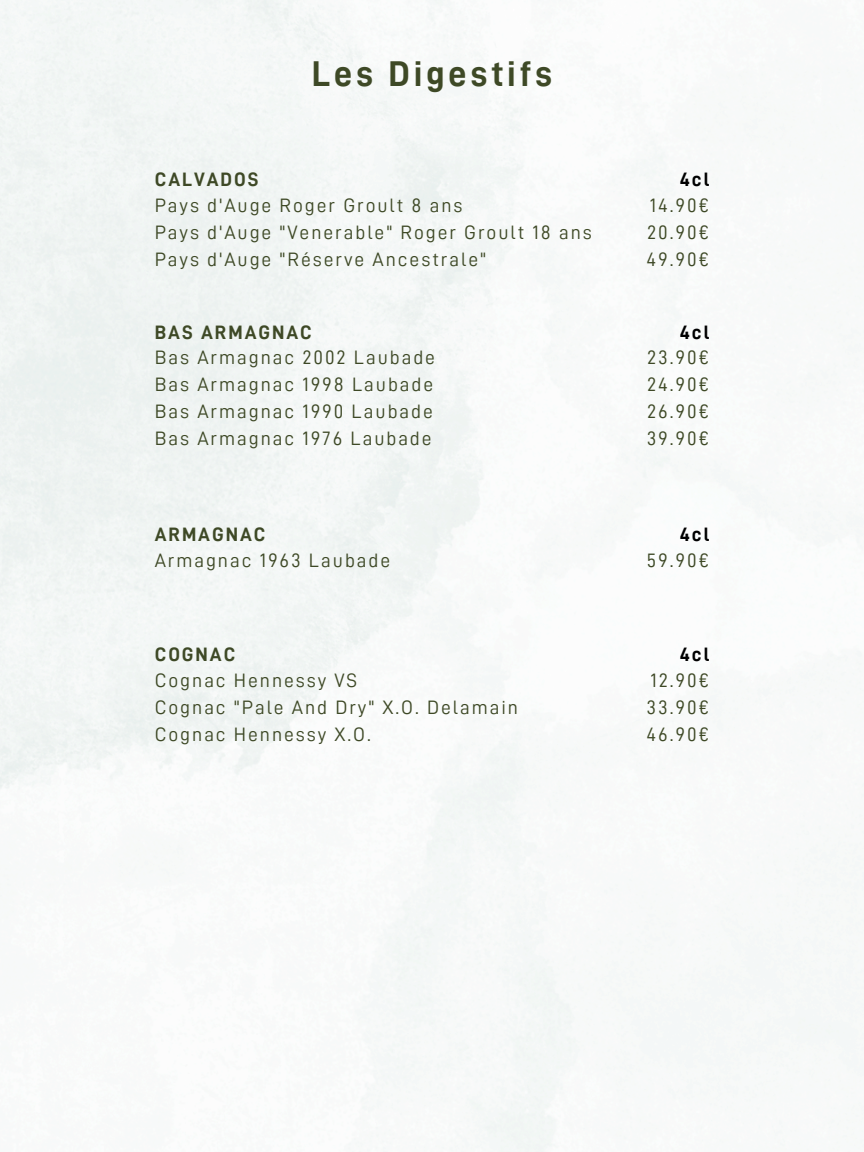
<style>
.page{position:relative;width:864px;height:1152px;background:#fff}
.page>*{position:absolute;margin:0;border:0;box-sizing:border-box;transform-origin:0 0}
.t1{font:36px "D DIN Bold";letter-spacing:.1em;color:#3e4926}
.t2{font:19.5px "D DIN";letter-spacing:.1em;color:#3e4926}
.t3{font:19.5px "D DIN Bold";letter-spacing:.1em;color:#3e4926}
.t4{font:19.5px "D DIN Bold";letter-spacing:.1em;color:#000}
</style>
<div class="page">
<p class="t1" style="left:312px;top:57px;width:242px">Les Digestifs</p>
<p class="t3" style="left:155px;top:170px;width:105px">CALVADOS</p>
<p class="t4" style="left:680px;top:170px;width:31px">4cl</p>
<h1 class="t2" style="left:155px;top:196px;width:309px">Pays d'Auge Roger Groult 8 ans</h1>
<h2 class="t2" style="left:155px;top:223px;width:439px">Pays d'Auge "Venerable" Roger Groult 18 ans</h2>
<h3 class="t2" style="left:155px;top:250px;width:333px">Pays d'Auge "Réserve Ancestrale"</h3>
<p class="t2" style="left:650px;top:196px;width:61px">14.90€</p>
<p class="t2" style="left:647px;top:223px;width:64px">20.90€</p>
<p class="t2" style="left:647px;top:250px;width:64px">49.90€</p>
<p class="t3" style="left:155px;top:322px;width:159px">BAS ARMAGNAC</p>
<p class="t4" style="left:680px;top:322px;width:31px">4cl</p>
<p class="t2" style="left:155px;top:348px;width:282px">Bas Armagnac 2002 Laubade</p>
<p class="t2" style="left:155px;top:375px;width:280px">Bas Armagnac 1998 Laubade</p>
<h2 class="t2" style="left:155px;top:402px;width:280px">Bas Armagnac 1990 Laubade</h2>
<h3 class="t2" style="left:155px;top:429px;width:279px">Bas Armagnac 1976 Laubade</h3>
<p class="t2" style="left:647px;top:348px;width:64px">23.90€</p>
<p class="t2" style="left:647px;top:375px;width:64px">24.90€</p>
<p class="t2" style="left:647px;top:402px;width:64px">26.90€</p>
<p class="t2" style="left:647px;top:429px;width:64px">39.90€</p>
<p class="t3" style="left:155px;top:525px;width:112px">ARMAGNAC</p>
<p class="t4" style="left:680px;top:525px;width:31px">4cl</p>
<p class="t2" style="left:155px;top:551px;width:237px">Armagnac 1963 Laubade</p>
<p class="t2" style="left:647px;top:551px;width:64px">59.90€</p>
<p class="t3" style="left:155px;top:645px;width:82px">COGNAC</p>
<h2 class="t2" style="left:155px;top:671px;width:204px">Cognac Hennessy VS</h2>
<h3 class="t2" style="left:155px;top:698px;width:365px">Cognac "Pale And Dry" X.O. Delamain</h3>
<p class="t2" style="left:155px;top:725px;width:218px">Cognac Hennessy X.O.</p>
<p class="t4" style="left:680px;top:645px;width:31px">4cl</p>
<p class="t2" style="left:650px;top:671px;width:60px">12.90€</p>
<h2 class="t2" style="left:647px;top:698px;width:64px">33.90€</h2>
<h3 class="t2" style="left:647px;top:725px;width:64px">46.90€</h3>
</div>
